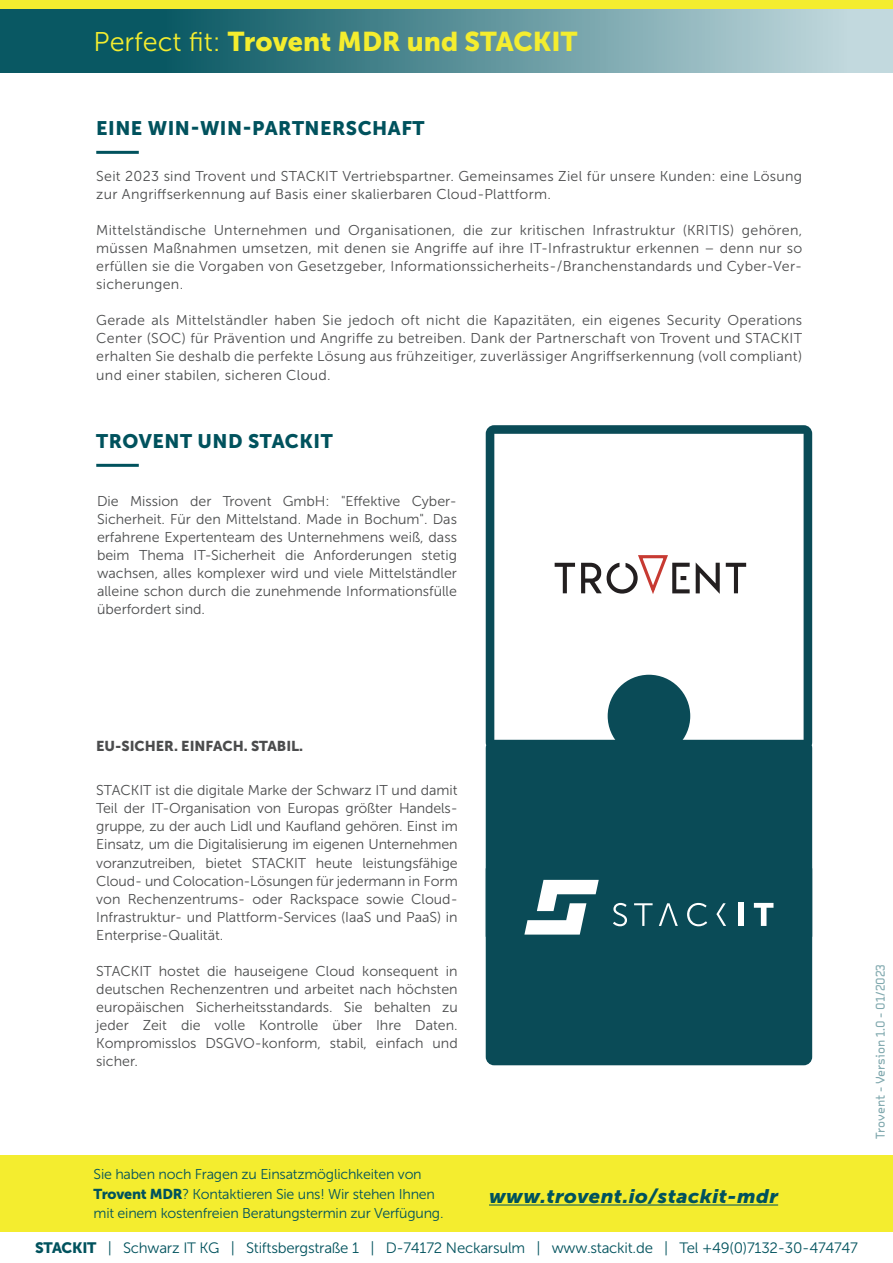
<style>
.page{position:relative;width:893px;height:1263px;background:#fff}
.page>*{position:absolute;margin:0;border:0;box-sizing:border-box;transform-origin:0 0}
.Subline{font:27px "Museo Sans 900";color:#f4ed2f}
.Subline-2{font:19.5px "Museo Sans 900";letter-spacing:.025em;color:#00525d}
.t1{font:italic 19.5px "Museo Sans 900";letter-spacing:.02em;color:#00525d;scale:1.04 1}
.t2{font:15px "Museo Sans 300";letter-spacing:-.015em;color:#00525d}
.Copy{font:14.25px/18px "Museo Sans 300";letter-spacing:.02em;color:#4b4c4d;text-align:justify}
.t3{font:14.25px/19.5px "Museo Sans 300";letter-spacing:-.015em;color:#00525d}
.Copy-2{font:14.25px "Museo Sans 900";color:#4b4c4d}
.t4{font:12px "OCRA Tribute Pro";color:#00525d}
.s1{font-family:"Museo Sans 300"}
.s2{font-family:"Museo Sans 900"}
</style>
<div class="page">
<hr style="left:96px;top:151px;width:43px;height:3px;background:#00525d">
<hr style="left:96px;top:464px;width:43px;height:3px;background:#00525d">
<div style="left:0;top:1155px;width:893px;height:77px;background:#f4ed2f"></div>
<hr style="left:489px;top:1204px;width:289px;height:1px;background:#00525d">
<div style="left:0;top:0;width:893px;height:9px;background:#f4ed2f"></div>
<svg style="left:0;top:9px;width:893px;height:63px;background:#588f98"></svg>
<svg style="left:486px;top:425px;width:326px;height:321px"></svg>
<div style="left:486px;top:740px;width:326px;height:325px;background:#0a4b57;border-radius:8px"></div>
<div style="left:608px;top:675px;width:82px;height:82px;background:#0a4b57;border-radius:50%"></div>
<svg style="left:524px;top:879px;width:75px;height:56px"></svg>
<svg style="left:613px;top:903px;width:14px;height:23px"></svg>
<svg style="left:634px;top:903px;width:19px;height:23px"></svg>
<svg style="left:659px;top:903px;width:19px;height:23px"></svg>
<svg style="left:687px;top:903px;width:20px;height:23px"></svg>
<svg style="left:716px;top:903px;width:10px;height:23px"></svg>
<div style="left:738px;top:903px;width:5px;height:23px;background:#fff"></div>
<svg style="left:753px;top:902px;width:21px;height:24px"></svg>
<svg style="left:555px;top:553px;width:191px;height:45px"></svg>
<p class="Subline" style="left:94px;top:26px;width:485px"><span class="s1">Perfect fit:</span> Trovent MDR und STACKIT</p>
<p class="Subline-2" style="left:96px;top:117px;width:330px">EINE WIN-WIN-PARTNERSCHAFT</p>
<p class="Copy" style="left:96px;top:167px;width:707px">Seit 2023 sind Trovent und STACKIT Vertriebspartner. Gemeinsames Ziel für unsere Kunden: eine Lösung zur Angriffserkennung auf Basis einer skalierbaren Cloud-Plattform.</p>
<p class="Copy" style="left:96px;top:221px;width:707px">Mittelständische Unternehmen und Organisationen, die zur kritischen Infrastruktur (KRITIS) gehören, müssen Maßnahmen umsetzen, mit denen sie Angriffe auf ihre IT-Infrastruktur erkennen – denn nur so erfüllen sie die Vorgaben von Gesetzgeber, Informationssicherheits-/Branchenstandards und Cyber-Ver&shy;sicherungen.</p>
<p class="Copy" style="left:96px;top:311px;width:707px">Gerade als Mittelständler haben Sie jedoch oft nicht die Kapazitäten, ein eigenes Security Operations Center (SOC) für Prävention und Angriffe zu betreiben. Dank der Partnerschaft von Trovent und STACKIT erhalten Sie deshalb die perfekte Lösung aus frühzeitiger, zuverlässiger Angriffserkennung (voll compliant) und einer stabilen, sicheren Cloud.</p>
<p class="Subline-2" style="left:96px;top:430px;width:238px">TROVENT UND STACKIT</p>
<p class="Copy" style="left:97px;top:492px;width:361px">Die Mission der Trovent GmbH: "Effektive Cyber-Sicherheit. Für den Mittelstand. Made in Bochum". Das erfahrene Expertenteam des Unternehmens weiß, dass beim Thema IT-Sicherheit die Anforderungen stetig wachsen, alles komplexer wird und viele Mittelständler alleine schon durch die zunehmende Informationsfülle überfordert sind.</p>
<p class="Copy-2" style="left:96px;top:738px;width:208px">EU-SICHER. EINFACH. STABIL.</p>
<p class="Copy" style="left:96px;top:781px;width:363px">STACKIT ist die digitale Marke der Schwarz IT und damit Teil der IT-Organisation von Europas größter Handels&shy;gruppe, zu der auch Lidl und Kaufland gehören. Einst im Einsatz, um die Digitalisierung im eigenen Unternehmen voranzutreiben, bietet STACKIT heute leistungsfähige Cloud- und Colocation-Lösungen für jedermann in Form von Rechenzentrums- oder Rackspace sowie Cloud-Infrastruktur- und Plattform-Services (IaaS und PaaS) in Enterprise-Qualität.</p>
<p class="Copy" style="left:96px;top:962px;width:363px">STACKIT hostet die hauseigene Cloud konsequent in deutschen Rechenzentren und arbeitet nach höchsten europäischen Sicherheitsstandards. Sie behalten zu jeder Zeit die volle Kontrolle über Ihre Daten.<br>Kompromisslos DSGVO-konform, stabil, einfach und sicher.</p>
<p class="t3" style="left:94px;top:1165px;width:351px">Sie haben noch Fragen zu Einsatzmöglichkeiten von<br><span class="s2">Trovent MDR</span>? Kontaktieren Sie uns! Wir stehen Ihnen mit einem kostenfreien Beratungstermin zur Verfügung.</p>
<p class="t2" style="left:35px;top:1240px;width:824px"><span class="s2">STACKIT</span> | Schwarz IT KG | Stiftsbergstraße 1 | D-74172 Neckarsulm | www.stackit.de | Tel +49(0)7132-30-474747</p>
<p class="t1" style="left:489px;top:1185px;width:279px">www.trovent.io/stackit-mdr</p>
<p class="t4" style="left:873px;top:1138px;width:176px;rotate:-90deg">Trovent - Version 1.0 - 01/2023</p>
</div>
